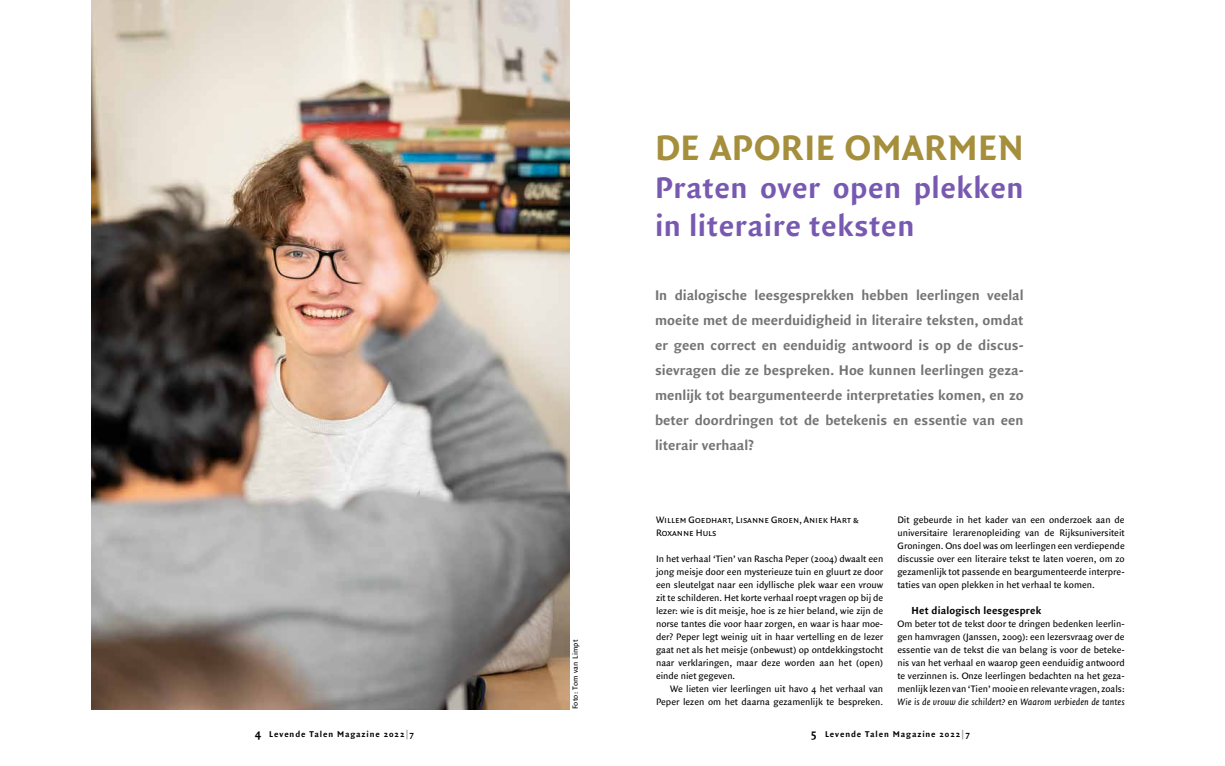
<style>
.page{position:relative;width:1225px;height:766px;background:#fff}
.page>*{position:absolute;margin:0;border:0;box-sizing:border-box;transform-origin:0 0}
.t1{font:700 38px "Quadraat Sans";letter-spacing:.015em;color:#a58f3c}
.t2{font:700 32px/38px "Quadraat Sans";letter-spacing:.015em;color:#7859b1}
.t3{font:700 15px/25px "Quadraat Sans";color:#747476;text-align:justify}
.t4{font:700 11px "Quadraat Sans";letter-spacing:.015em;color:#000}
.t5{font:10px/13px "Quadraat Sans";color:#000;text-align:justify}
.t6{font:10px/13px "Quadraat Sans Caps";color:#000}
.t7{font:700 9px "Quadraat Sans";letter-spacing:.1em;color:#000}
.t8{font:8px "Quadraat Sans";letter-spacing:.025em;color:#000}
.s1{font-style:italic}
.s2{font-size:12px}
.s3{color:#9a9b9d}
</style>
<div class="page">
<img style="left:92px;top:0;width:478px;height:709px">
<h1 class="t1" style="left:655px;top:126px;width:370px">DE APORIE OMARMEN</h1>
<h2 class="t2" style="left:655px;top:170px;width:370px">Praten over open plekken in literaire teksten</h2>
<p class="t8" style="left:570px;top:709px;width:71px;rotate:-90deg">Foto: Tom van Limpt</p>
<p class="t3" style="left:655px;top:283px;width:370px">In dialogische leesgesprekken hebben leerlingen veelal moeite met de meerduidigheid in literaire teksten, omdat er geen correct en eenduidig antwoord is op de discus&shy;sievragen die ze bespreken. Hoe kunnen leerlingen geza&shy;menlijk tot beargumenteerde interpretaties komen, en zo beter doordringen tot de betekenis en essentie van een literair verhaal?</p>
<p class="t6" style="left:656px;top:513px;width:204px">Willem Goedhart, Lisanne Groen, Aniek Hart &amp;<br>Roxanne Huls</p>
<p class="t5" style="left:656px;top:552px;width:229px">In het verhaal ‘Tien’ van Rascha Peper (2004) dwaalt een jong meisje door een mysterieuze tuin en gluurt ze door een sleutelgat naar een idyllische plek waar een vrouw zit te schilderen. Het korte verhaal roept vragen op bij de lezer: wie is dit meisje, hoe is ze hier beland, wie zijn de norse tantes die voor haar zorgen, en waar is haar moe&shy;der? Peper legt weinig uit in haar vertelling en de lezer gaat net als het meisje (onbewust) op ontdekkingstocht naar verklaringen, maar deze worden aan het (open) einde niet gegeven.</p>
<p class="t5" style="left:656px;top:682px;width:229px;text-align:right">We lieten vier leerlingen uit havo 4 het verhaal van<br>Peper lezen om het daarna gezamenlijk te bespreken.</p>
<p class="t5" style="left:897px;top:513px;width:229px">Dit gebeurde in het kader van een onderzoek aan de universitaire lerarenopleiding van de Rijksuniversiteit Groningen. Ons doel was om leerlingen een verdiepende discussie over een literaire tekst te laten voeren, om zo gezamenlijk tot passende en beargumenteerde interpre&shy;taties van open plekken in het verhaal te komen.</p>
<p class="t4" style="left:911px;top:604px;width:131px">Het dialogisch leesgesprek</p>
<p class="t5" style="left:897px;top:617px;width:229px">Om beter tot de tekst door te dringen bedenken leerlin&shy;gen hamvragen (Janssen, 2009): een lezersvraag over de essentie van de tekst die van belang is voor de beteke&shy;nis van het verhaal en waarop geen eenduidig antwoord te verzinnen is. Onze leerlingen bedachten na het geza&shy;menlijk lezen van ‘Tien’ mooie en relevante vragen, zoals:<br><span class="s1">Wie is de vrouw die schildert?</span> en <span class="s1">Waarom verbieden de tantes</span></p>
<p class="t7" style="left:255px;top:729px;width:160px"><span class="s2">4</span> Levende Talen Magazine 2022<span class="s3">|</span>7</p>
<p class="t7" style="left:811px;top:729px;width:160px"><span class="s2">5</span> Levende Talen Magazine 2022<span class="s3">|</span>7</p>
</div>
